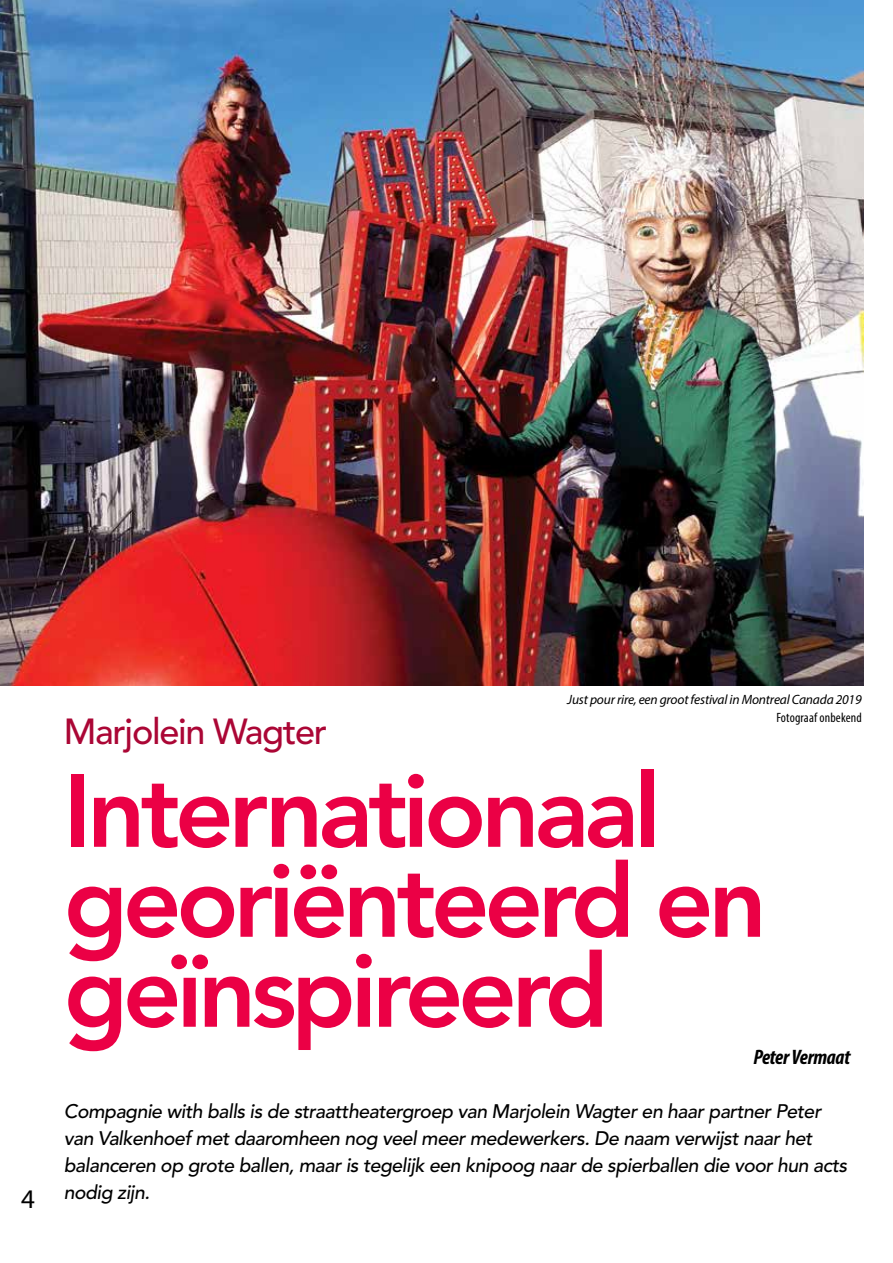
<style>
.page{position:relative;width:893px;height:1263px;background:#fff}
.page>*{position:absolute;margin:0;border:0;box-sizing:border-box;transform-origin:0 0}
.t1{font:800 102px/90px "Avenir LT Std";letter-spacing:-.05em;color:#eb0045}
.t2{font:500 36px "Avenir LT Std";letter-spacing:-.035em;color:#ab0635}
.t3{font:27px "Myriad Pro";color:#000}
.t4{font:italic 700 condensed 21px "Myriad Pro";letter-spacing:-.015em;color:#000}
.t5{font:italic 500 19.5px/27px "Avenir LT Std";letter-spacing:-.025em;color:#000}
.t6{font:italic 13.5px "Myriad Pro";letter-spacing:-.015em;color:#000}
.t7{font:condensed 13.5px "Myriad Pro";letter-spacing:.01em;color:#000}
</style>
<div class="page">
<img style="left:0;top:0;width:863px;height:685px">
<h3 class="t3" style="left:21px;top:1182px;width:15px">4</h3>
<p class="t6" style="left:567px;top:691px;width:296px">Just pour rire, een groot festival in Montreal Canada 2019</p>
<p class="t7" style="left:776px;top:709px;width:87px">Fotograaf onbekend</p>
<h2 class="t2" style="left:64px;top:711px;width:265px">Marjolein Wagter</h2>
<h1 class="t1" style="left:64px;top:767px;width:705px">Internationaal georiënteerd en geïnspireerd</h1>
<p class="t4" style="left:753px;top:1044px;width:99px">Peter Vermaat</p>
<p class="t5" style="left:64px;top:1098px;width:785px">Compagnie with balls is de straattheatergroep van Marjolein Wagter en haar partner Peter van Valkenhoef met daaromheen nog veel meer medewerkers. De naam verwijst naar het balanceren op grote ballen, maar is tegelijk een knipoog naar de spierballen die voor hun acts nodig zijn.</p>
</div>
